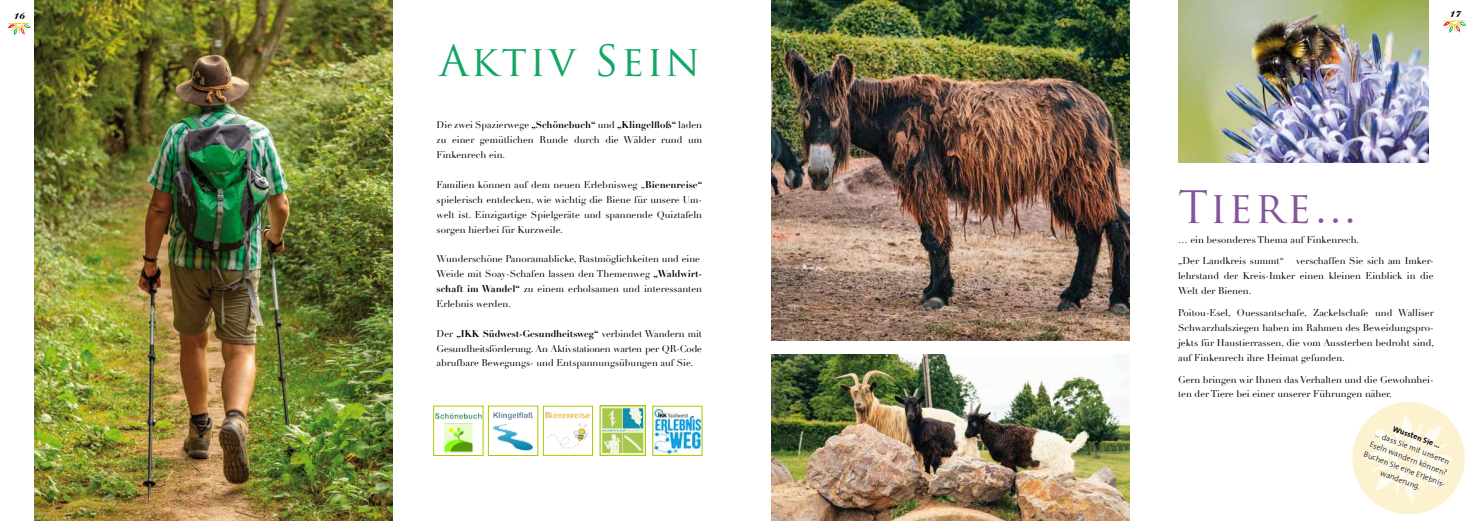
<style>
.page{position:relative;width:1474px;height:521px;background:#fff}
.page>*{position:absolute;margin:0;border:0;box-sizing:border-box;transform-origin:0 0}
.t1{font:43.57px "Trajan Pro";letter-spacing:.05em;color:#84549a}
.t2{font:42px "Trajan Pro";letter-spacing:.06em;color:#13a664}
.t3{font:italic 10.5px "Ariston";color:#000}
.t4{font:9.62px/14.9px "Didot";color:#000;text-align:justify}
.t5{font:300 7.88px/11.4px "The Mix";color:#000;text-align:center}
.t6{font:700 7.88px "The Mix";color:#000}
.s1{font-weight:700}
</style>
<div class="page">
<img style="left:771px;top:0;width:358px;height:341px">
<img style="left:771px;top:355px;width:358px;height:166px">
<img style="left:1178px;top:0;width:249px;height:162px">
<img style="left:35px;top:0;width:358px;height:521px">
<svg style="left:1352px;top:402px;width:113px;height:113px"></svg>
<svg style="left:1443px;top:20px;width:23px;height:13px"></svg>
<svg style="left:7px;top:23px;width:24px;height:12px"></svg>
<svg style="left:600px;top:405px;width:45px;height:51px"></svg>
<svg style="left:602px;top:408px;width:41px;height:45px"></svg>
<img style="left:545px;top:412px;width:45px;height:37px">
<img style="left:492px;top:412px;width:42px;height:39px">
<img style="left:435px;top:413px;width:46px;height:40px">
<img style="left:654px;top:408px;width:46px;height:45px">
<p class="t3" style="left:14px;top:9px;width:13px">16</p>
<p class="t3" style="left:1449px;top:8px;width:13px">17</p>
<h2 class="t2" style="left:439px;top:34px;width:262px">Aktiv Sein</h2>
<p class="t4" style="left:436px;top:118px;width:267px">Die zwei Spazierwege <span class="s1">„Schönebuch“</span> und <span class="s1">„Klingelfloß“</span> laden zu einer gemütlichen Runde durch die Wälder rund um Finkenrech ein.</p>
<p class="t4" style="left:436px;top:177px;width:267px">Familien können auf dem neuen Erlebnisweg „<span class="s1">Bienenreise“ </span>spielerisch entdecken, wie wichtig die Biene für unsere Um&shy;welt ist. Einzigartige Spielgeräte und spannende Quiztafeln sorgen hierbei für Kurzweile.</p>
<p class="t4" style="left:436px;top:252px;width:267px;text-align:left">Wunderschöne Panoramablicke, Rastmöglichkeiten und eine Weide mit Soay-Schafen lassen den Themenweg <span class="s1">„Waldwirt&shy;schaft im Wandel“</span> zu einem erholsamen und interessanten Erlebnis werden.</p>
<p class="t4" style="left:436px;top:326px;width:267px">Der <span class="s1">„IKK Südwest-Gesundheitsweg“</span> verbindet Wandern mit Gesundheitsförderung. An Aktivstationen warten per QR-Code abrufbare Bewegungs- und Entspannungsübungen auf Sie.</p>
<h1 class="t1" style="left:1178px;top:180px;width:181px">Tiere…</h1>
<p class="t4" style="left:1178px;top:232px;width:183px">… ein besonderes Thema auf Finkenrech.</p>
<p class="t4" style="left:1178px;top:254px;width:257px">„Der Landkreis summt“ – verschaffen Sie sich am Imker&shy;lehrstand der Kreis-Imker einen kleinen Einblick in die Welt der Bienen.</p>
<p class="t4" style="left:1178px;top:305px;width:257px">Poitou-Esel, Ouessantschafe, Zackelschafe und Walliser Schwarzhalsziegen haben im Rahmen des Beweidungspro&shy;jekts für Haustierrassen, die vom Aussterben bedroht sind, auf Finkenrech ihre Heimat gefunden.</p>
<p class="t4" style="left:1178px;top:372px;width:257px">Gern bringen wir Ihnen das Verhalten und die Gewohnhei&shy;ten der Tiere bei einer unserer Führungen näher.</p>
<p class="t6" style="left:1395px;top:422px;width:52px;rotate:21deg">Wussten Sie …</p>
<p class="t5" style="left:1374px;top:427px;width:88px;rotate:21deg">… dass Sie mit unseren<br>Eseln wandern können?<br>Buchen Sie eine Erlebnis&shy;wanderung.</p>
</div>
